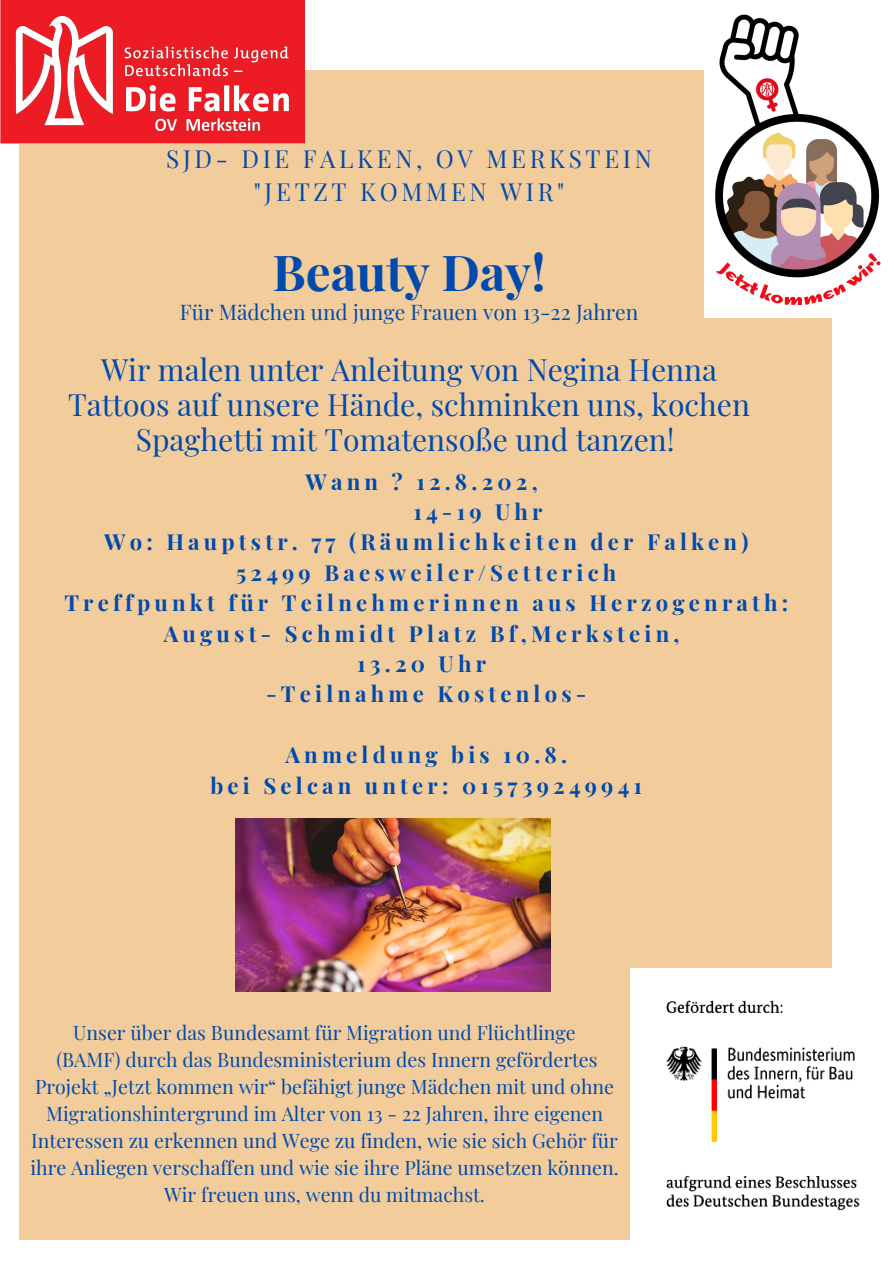
<style>
.page{position:relative;width:894px;height:1264px;background:#fff}
.page>*{position:absolute;margin:0;border:0;box-sizing:border-box;transform-origin:0 0}
.t1{font:700 49.65px "Playfair Display";color:#004aad}
.t2{font:30px/35px "Playfair Display";color:#004aad;text-align:center}
.t3{font:24.3px "Playfair Display";letter-spacing:.15em;color:#004aad}
.t4{font:700 22.05px "Playfair Display";letter-spacing:.19em;color:#004aad}
.t5{font:21px "Playfair Display";color:#004aad}
.t6{font:19.5px/27px "Playfair Display";color:#004aad;text-align:center}
</style>
<div class="page">
<div style="left:19px;top:71px;width:812px;height:1168px;background:#f2cc9b"></div>
<img style="left:235px;top:818px;width:315px;height:173px">
<img style="left:704px;top:14px;width:177px;height:304px">
<img style="left:630px;top:968px;width:230px;height:271px">
<img style="left:0;top:0;width:304px;height:143px">
<p class="t3" style="left:166px;top:141px;width:487px">SJD- DIE FALKEN, OV MERKSTEIN</p>
<p class="t3" style="left:254px;top:175px;width:312px">"JETZT KOMMEN WIR"</p>
<p class="t1" style="left:272px;top:237px;width:274px">Beauty Day!</p>
<p class="t5" style="left:180px;top:297px;width:460px">Für Mädchen und junge Frauen von 13-22 Jahren</p>
<p class="t2" style="left:68px;top:351px;width:683px">Wir malen unter Anleitung von Negina Henna<br>Tattoos auf unsere Hände, schminken uns, kochen<br>Spaghetti mit Tomatensoße und tanzen!</p>
<p class="t4" style="left:305px;top:465px;width:234px">Wann ? 12.8.202,</p>
<p class="t4" style="left:413px;top:496px;width:131px">14-19 Uhr</p>
<p class="t4" style="left:104px;top:526px;width:645px">Wo: Hauptstr. 77 (Räumlichkeiten der Falken)</p>
<p class="t4" style="left:236px;top:557px;width:381px">52499 Baesweiler/Setterich</p>
<p class="t4" style="left:64px;top:587px;width:725px">Treffpunkt für Teilnehmerinnen aus Herzogenrath:</p>
<p class="t4" style="left:164px;top:617px;width:517px">August- Schmidt Platz Bf,Merkstein,</p>
<p class="t4" style="left:357px;top:648px;width:130px">13.20 Uhr</p>
<p class="t4" style="left:266px;top:678px;width:322px">-Teilnahme Kostenlos-</p>
<p class="t4" style="left:285px;top:739px;width:283px">Anmeldung bis 10.8.</p>
<p class="t4" style="left:210px;top:769px;width:433px">bei Selcan unter: 015739249941</p>
<p class="t6" style="left:73px;top:1018px;width:504px">Unser über das Bundesamt für Migration und Flüchtlinge</p>
<p class="t6" style="left:30px;top:1045px;width:589px">(BAMF) durch das Bundesministerium des Innern gefördertes Projekt „Jetzt kommen wir“ befähigt junge Mädchen mit und ohne Migrationshintergrund im Alter von 13 - 22 Jahren, ihre eigenen Interessen zu erkennen und Wege zu finden, wie sie sich Gehör für ihre Anliegen verschaffen und wie sie ihre Pläne umsetzen können.<br>Wir freuen uns, wenn du mitmachst.</p>
</div>
